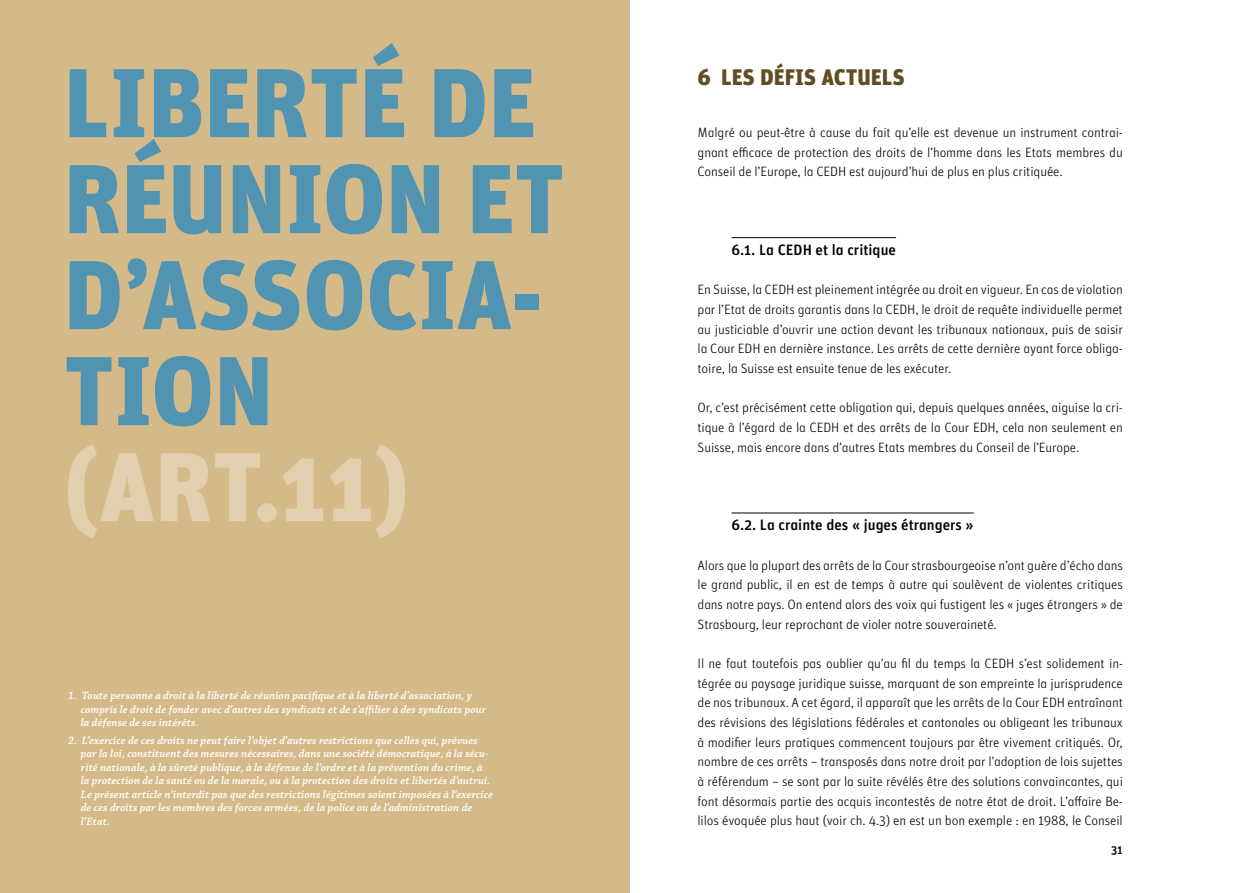
<style>
.page{position:relative;width:1259px;height:893px;background:#fff}
.page>*{position:absolute;margin:0;border:0;box-sizing:border-box;transform-origin:0 0}
.t1{font:900 97.5px/96px "Unit";color:#5194b1}
.t2{font:900 97.5px "Unit";color:#e2cfad}
.t3{font:900 22.5px "Unit";color:#614d24}
.t4{font:15px "Unit Medium Alternate";color:#000}
.t5{font:13.5px/19.6px "Unit Light Alternate";letter-spacing:-.01em;color:#000;text-align:justify}
.t6{font:12px "Unit Medium Alternate";color:#000}
.t7{font:italic 600 11.25px/13.5px "Chaparral Pro";letter-spacing:.01em;color:#fff}
</style>
<div class="page">
<hr style="left:731px;top:237px;width:165px;height:1px;background:#000">
<hr style="left:731px;top:513px;width:242px;height:1px;background:#000">
<div style="left:0;top:0;width:629px;height:893px;background:#d5ba89"></div>
<h1 class="t1" style="left:64px;top:63px;width:502px">LIBERTÉ DE<br>RÉUNION ET<br>D’ASSOCIA-<br>TION</h1>
<h1 class="t2" style="left:64px;top:451px;width:347px">(ART.11)</h1>
<p class="t7" style="left:81px;top:690px;width:407px;text-indent:-13px">1. Toute personne a droit à la liberté de réunion pacifique et à la liberté d’association, y compris le droit de fonder avec d’autres des syndicats et de s’affilier à des syndicats pour la défense de ses intérêts.</p>
<p class="t7" style="left:81px;top:734px;width:414px;text-indent:-13px">2. L’exercice de ces droits ne peut faire l’objet d’autres restrictions que celles qui, prévues par la loi, constituent des mesures nécessaires, dans une société démocratique, à la sécu&shy;rité nationale, à la sûreté publique, à la défense de l’ordre et à la prévention du crime, à la protection de la santé ou de la morale, ou à la protection des droits et libertés d’autrui.<br>Le présent article n’interdit pas que des restrictions légitimes soient imposées à l’exercice de ces droits par les membres des forces armées, de la police ou de l’administration de l’Etat.</p>
<h2 class="t3" style="left:697px;top:69px;width:209px">6 LES DÉFIS ACTUELS</h2>
<p class="t5" style="left:697px;top:124px;width:427px">Malgré ou peut-être à cause du fait qu’elle est devenue un instrument contrai&shy;gnant efficace de protection des droits de l’homme dans les Etats membres du Conseil de l’Europe, la CEDH est aujourd’hui de plus en plus critiquée.</p>
<p class="t4" style="left:731px;top:244px;width:166px">6.1. La CEDH et la critique</p>
<p class="t5" style="left:697px;top:281px;width:427px">En Suisse, la CEDH est pleinement intégrée au droit en vigueur. En cas de violation par l’Etat de droits garantis dans la CEDH, le droit de requête individuelle permet au justiciable d’ouvrir une action devant les tribunaux nationaux, puis de saisir la Cour EDH en dernière instance. Les arrêts de cette dernière ayant force obliga&shy;toire, la Suisse est ensuite tenue de les exécuter.</p>
<p class="t5" style="left:697px;top:399px;width:427px">Or, c’est précisément cette obligation qui, depuis quelques années, aiguise la cri&shy;tique à l’égard de la CEDH et des arrêts de la Cour EDH, cela non seulement en Suisse, mais encore dans d’autres Etats membres du Conseil de l’Europe.</p>
<p class="t4" style="left:731px;top:520px;width:244px">6.2. La crainte des « juges étrangers »</p>
<p class="t5" style="left:697px;top:556px;width:427px">Alors que la plupart des arrêts de la Cour strasbourgeoise n’ont guère d’écho dans le grand public, il en est de temps à autre qui soulèvent de violentes critiques dans notre pays. On entend alors des voix qui fustigent les « juges étrangers » de Strasbourg, leur reprochant de violer notre souveraineté.</p>
<p class="t5" style="left:697px;top:655px;width:427px">Il ne faut toutefois pas oublier qu’au fil du temps la CEDH s’est solidement in&shy;tégrée au paysage juridique suisse, marquant de son empreinte la jurisprudence de nos tribunaux. A cet égard, il apparaît que les arrêts de la Cour EDH entraînant des révisions des législations fédérales et cantonales ou obligeant les tribunaux à modifier leurs pratiques commencent toujours par être vivement critiqués. Or, nombre de ces arrêts – transposés dans notre droit par l’adoption de lois sujettes à référendum – se sont par la suite révélés être des solutions convaincantes, qui font désormais partie des acquis incontestés de notre état de droit. L’affaire Be&shy;lilos évoquée plus haut (voir ch. 4.3) en est un bon exemple : en 1988, le Conseil</p>
<p class="t6" style="left:1111px;top:846px;width:13px">31</p>
</div>
